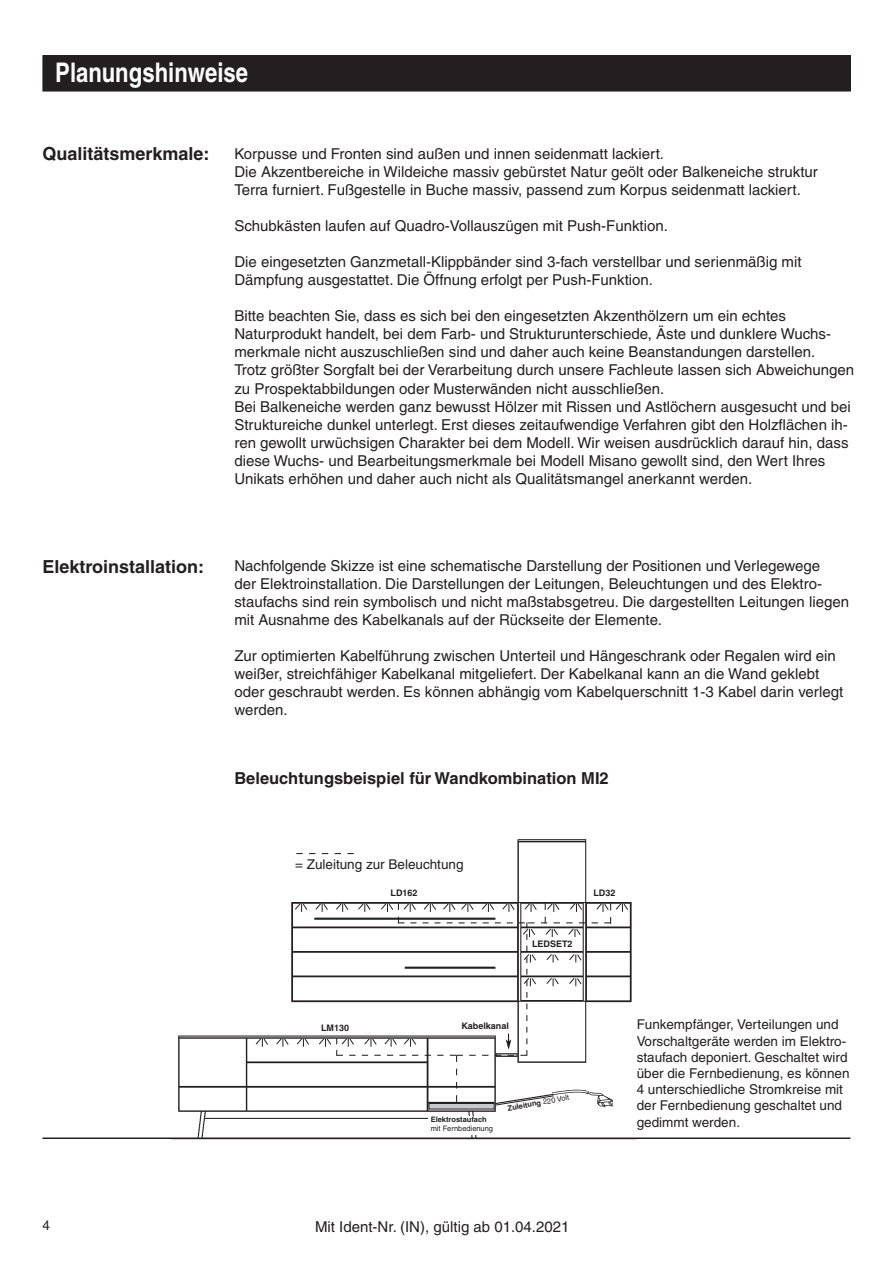
<style>
.page{position:relative;width:893px;height:1263px;background:#fff}
.page>*{position:absolute;margin:0;border:0;box-sizing:border-box;transform-origin:0 0}
.t1{font:700 condensed 27px "Helvetica LT";color:#fff}
.t2{font:700 18px "Helvetica";color:#231f20}
.t3{font:700 16.5px "Helvetica";color:#231f20}
.t4{font:15px/18px "Helvetica";color:#231f20}
.t5{font:13.5px/16.2px "Helvetica";color:#231f20}
.t6{font:700 9px "Helvetica";color:#231f20}
.t7{font:700 7.5px "Helvetica";color:#231f20}
.t8{font:7.5px "Helvetica";color:#231f20}
.s1{font-weight:400}
</style>
<div class="page">
<div style="left:43px;top:56px;width:807px;height:35px;background:#231f20"></div>
<div style="left:43px;top:55px;width:807px;height:36px;border:1px solid #231f20"></div>
<img style="left:172px;top:839px;width:464px;height:301px">
<hr style="left:43px;top:1137px;width:807px;height:2px;background:#231f20">
<img style="left:551px;top:1105px;width:62px;height:32px">
<svg style="left:296px;top:853px;width:58px;height:1px"></svg>
<div style="left:429px;top:1116px;width:73px;height:18px;background:#fff"></div>
<div style="left:429px;top:1103px;width:65px;height:6px;background:#c7c8ca"></div>
<svg style="left:255px;top:1038px;width:13px;height:9px"></svg>
<svg style="left:276px;top:903px;width:352px;height:202px"></svg>
<h1 class="t1" style="left:55px;top:56px;width:194px">Planungshinweise</h1>
<p class="t2" style="left:43px;top:142px;width:169px">Qualitätsmerkmale:</p>
<p class="t4" style="left:234px;top:145px;width:585px">Korpusse und Fronten sind außen und innen seidenmatt lackiert.<br>Die Akzentbereiche in Wildeiche massiv gebürstet Natur geölt oder Balkeneiche struktur<br>Terra furniert. Fußgestelle in Buche massiv, passend zum Korpus seidenmatt lackiert.</p>
<p class="t4" style="left:234px;top:217px;width:435px">Schubkästen laufen auf Quadro-Vollauszügen mit Push-Funktion.</p>
<p class="t4" style="left:234px;top:253px;width:569px">Die eingesetzten Ganzmetall-Klippbänder sind 3-fach verstellbar und serienmäßig mit<br>Dämpfung ausgestattet. Die Öffnung erfolgt per Push-Funktion.</p>
<p class="t4" style="left:234px;top:307px;width:621px">Bitte beachten Sie, dass es sich bei den eingesetzten Akzenthölzern um ein echtes Naturprodukt handelt, bei dem Farb- und Strukturunterschiede, Äste und dunklere Wuchs&shy;merkmale nicht auszuschließen sind und daher auch keine Beanstandungen darstellen.<br>Trotz größter Sorgfalt bei der Verarbeitung durch unsere Fachleute lassen sich Abweichungen zu Prospektabbildungen oder Musterwänden nicht ausschließen.<br>Bei Balkeneiche werden ganz bewusst Hölzer mit Rissen und Astlöchern ausgesucht und bei Struktureiche dunkel unterlegt. Erst dieses zeitaufwendige Verfahren gibt den Holzflächen ih&shy;ren gewollt urwüchsigen Charakter bei dem Modell. Wir weisen ausdrücklich darauf hin, dass diese Wuchs- und Bearbeitungsmerkmale bei Modell Misano gewollt sind, den Wert Ihres Unikats erhöhen und daher auch nicht als Qualitätsmangel anerkannt werden.</p>
<p class="t2" style="left:43px;top:556px;width:163px">Elektroinstallation:</p>
<p class="t4" style="left:234px;top:556px;width:616px">Nachfolgende Skizze ist eine schematische Darstellung der Positionen und Verlegewege<br>der Elektroinstallation. Die Darstellungen der Leitungen, Beleuchtungen und des Elektro&shy;staufachs sind rein symbolisch und nicht maßstabsgetreu. Die dargestellten Leitungen liegen mit Ausnahme des Kabelkanals auf der Rückseite der Elemente.</p>
<p class="t4" style="left:234px;top:646px;width:610px">Zur optimierten Kabelführung zwischen Unterteil und Hängeschrank oder Regalen wird ein weißer, streichfähiger Kabelkanal mitgeliefert. Der Kabelkanal kann an die Wand geklebt oder geschraubt werden. Es können abhängig vom Kabelquerschnitt 1-3 Kabel darin verlegt werden.</p>
<p class="t3" style="left:234px;top:768px;width:376px">Beleuchtungsbeispiel für Wandkombination MI2</p>
<p class="t5" style="left:295px;top:856px;width:170px">= Zuleitung zur Beleuchtung</p>
<p class="t6" style="left:391px;top:887px;width:29px">LD162</p>
<p class="t6" style="left:593px;top:887px;width:24px">LD32</p>
<p class="t6" style="left:532px;top:938px;width:42px">LEDSET2</p>
<p class="t6" style="left:321px;top:1023px;width:30px">LM130</p>
<p class="t6" style="left:461px;top:1020px;width:49px">Kabelkanal</p>
<p class="t7" style="left:431px;top:1115px;width:58px">Elektrostaufach</p>
<p class="t8" style="left:431px;top:1124px;width:64px">mit Fernbedienung</p>
<p class="t7" style="left:507px;top:1103px;width:64px;rotate:-10deg">Zuleitung <span class="s1">220 Volt</span></p>
<p class="t5" style="left:637px;top:1016px;width:214px">Funkempfänger, Verteilungen und<br>Vorschaltgeräte werden im Elektro&shy;staufach deponiert. Geschaltet wird über die Fernbedienung, es können<br>4 unterschiedliche Stromkreise mit der Fernbedienung geschaltet und gedimmt werden.</p>
<p class="t5" style="left:43px;top:1217px;width:9px">4</p>
<p class="t4" style="left:315px;top:1217px;width:256px">Mit Ident-Nr. (IN), gültig ab 01.04.2021</p>
</div>
